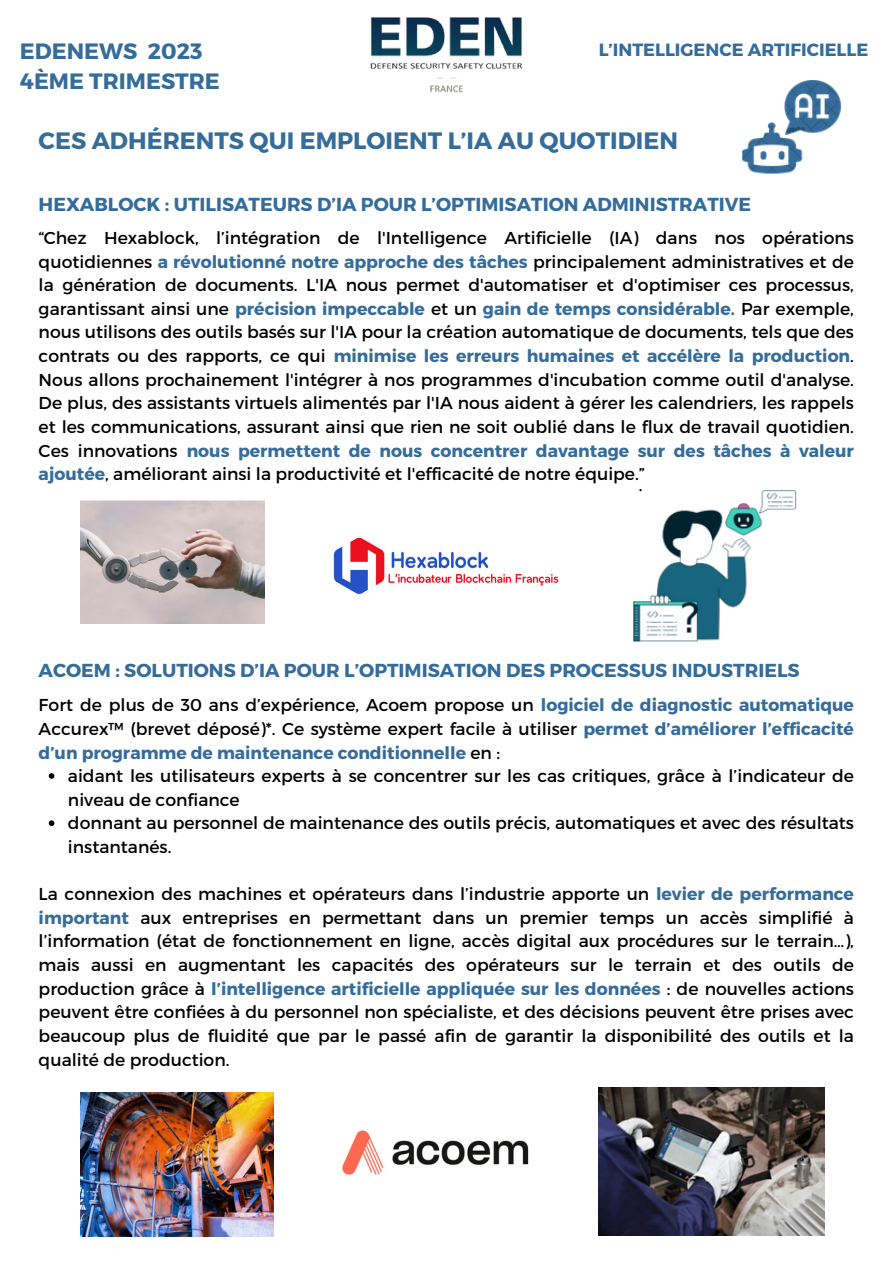
<style>
.page{position:relative;width:893px;height:1264px;background:#fff}
.page>*{position:absolute;margin:0;border:0;box-sizing:border-box;transform-origin:0 0}
.t1{font:700 23.7px "Montserrat";color:#356c9a}
.t2{font:700 22.2px "Montserrat";color:#356c9a}
.t3{font:700 18.75px "Montserrat";color:#356c9a}
.t4{font:700 17.7px "Montserrat";color:#356c9a}
.t5{font:17.25px/23.5px "Montserrat";color:#000;text-align:justify}
.s1{font-weight:700;color:#356c9a}
</style>
<div class="page">
<img style="left:370px;top:17px;width:153px;height:76px">
<img style="left:333px;top:537px;width:226px;height:57px">
<img style="left:342px;top:1130px;width:187px;height:45px">
<img style="left:81px;top:1092px;width:192px;height:143px">
<img style="left:598px;top:1087px;width:226px;height:148px">
<img style="left:81px;top:501px;width:183px;height:122px">
<img style="left:742px;top:80px;width:99px;height:94px">
<img style="left:633px;top:490px;width:164px;height:152px">
<svg style="left:49px;top:773px;width:5px;height:5px"></svg>
<svg style="left:49px;top:820px;width:5px;height:6px"></svg>
<p class="t2" style="left:20px;top:36px;width:184px">EDENEWS 2023</p>
<p class="t2" style="left:20px;top:67px;width:201px">4ÈME TRIMESTRE</p>
<p class="t4" style="left:598px;top:38px;width:271px">L’INTELLIGENCE ARTIFICIELLE</p>
<p class="t1" style="left:39px;top:125px;width:640px">CES ADHÉRENTS QUI EMPLOIENT L’IA AU QUOTIDIEN</p>
<p class="t3" style="left:39px;top:192px;width:714px">HEXABLOCK : UTILISATEURS D’IA POUR L’OPTIMISATION ADMINISTRATIVE</p>
<p class="t5" style="left:39px;top:225px;width:816px">“Chez Hexablock, l’intégration de l'Intelligence Artificielle (IA) dans nos opérations quotidiennes <span class="s1">a révolutionné notre approche des tâches</span> principalement administratives et de la génération de documents. L'IA nous permet d'automatiser et d'optimiser ces processus, garantissant ainsi une <span class="s1">précision impeccable</span> et un <span class="s1">gain de temps considérable.</span> Par exemple, nous utilisons des outils basés sur l'IA pour la création automatique de documents, tels que des contrats ou des rapports, ce qui <span class="s1">minimise les erreurs humaines et accélère la production</span>.<br>Nous allons prochainement l'intégrer à nos programmes d'incubation comme outil d'analyse.<br>De plus, des assistants virtuels alimentés par l'IA nous aident à gérer les calendriers, les rappels et les communications, assurant ainsi que rien ne soit oublié dans le flux de travail quotidien.<br>Ces innovations <span class="s1">nous permettent de nous concentrer davantage sur des tâches à valeur ajoutée</span>, améliorant ainsi la productivité et l'efficacité de notre équipe.”</p>
<p class="t3" style="left:39px;top:658px;width:762px">ACOEM : SOLUTIONS D’IA POUR L’OPTIMISATION DES PROCESSUS INDUSTRIELS</p>
<p class="t5" style="left:39px;top:692px;width:816px">Fort de plus de 30 ans d’expérience, Acoem propose un <span class="s1">logiciel de diagnostic automatique </span>Accurex™ (brevet déposé)*. Ce système expert facile à utiliser <span class="s1">permet d’améliorer l’efficacité d’un programme de maintenance conditionnelle</span> en :</p>
<p class="t5" style="left:68px;top:763px;width:787px">aidant les utilisateurs experts à se concentrer sur les cas critiques, grâce à l’indicateur de niveau de confiance</p>
<p class="t5" style="left:68px;top:810px;width:787px">donnant au personnel de maintenance des outils précis, automatiques et avec des résultats instantanés.</p>
<p class="t5" style="left:39px;top:881px;width:816px">La connexion des machines et opérateurs dans l’industrie apporte un <span class="s1">levier de performance important</span> aux entreprises en permettant dans un premier temps un accès simplifié à l’information (état de fonctionnement en ligne, accès digital aux procédures sur le terrain…), mais aussi en augmentant les capacités des opérateurs sur le terrain et des outils de production grâce à <span class="s1">l’intelligence artificielle appliquée sur les données</span> : de nouvelles actions peuvent être confiées à du personnel non spécialiste, et des décisions peuvent être prises avec beaucoup plus de fluidité que par le passé afin de garantir la disponibilité des outils et la qualité de production.</p>
</div>
